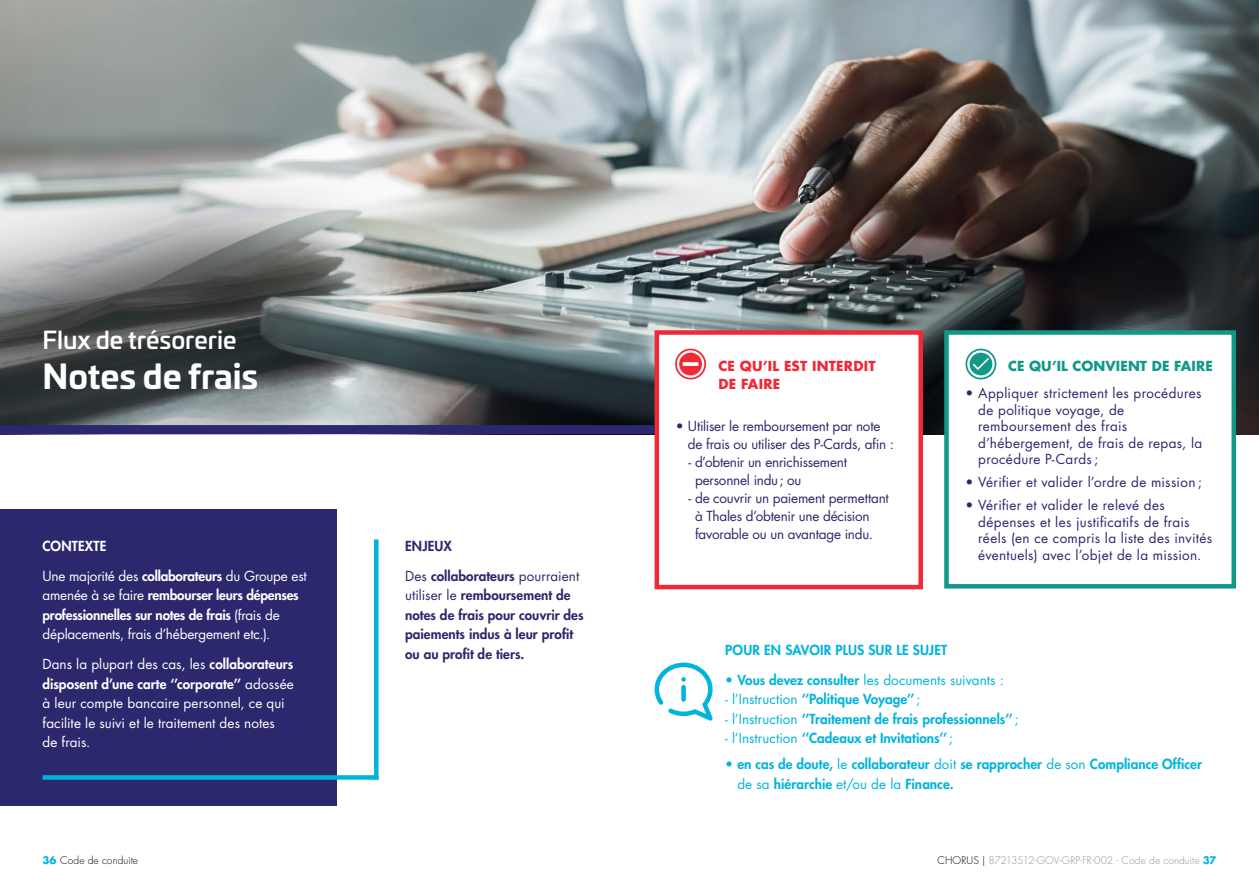
<style>
.page{position:relative;width:1259px;height:893px;background:#fff}
.page>*{position:absolute;margin:0;border:0;box-sizing:border-box;transform-origin:0 0}
.t1{font:700 33px "Univia Pro";color:#fff}
.t2{font:500 24px "Univia Pro";color:#fff}
.t3{font:13.5px/19.5px "Futura Std";letter-spacing:-.005em;color:#fff}
.t4{font:13.5px/16.5px "Futura Std";letter-spacing:.015em;color:#2c286d}
.t5{font:800 13.5px/19.5px "Futura Std";letter-spacing:.005em;color:#00b4dd}
.t6{font:13.5px/18px "Futura Std";letter-spacing:-.015em;color:#2c286d}
.t7{font:800 13.5px/19.5px "Futura Std";letter-spacing:.005em;color:#2c286d}
.t8{font:13.5px "Futura Std";letter-spacing:.005em;color:#00b4dd}
.t9{font:700 13.5px/18px "Futura Std";letter-spacing:.02em;color:#f12836}
.t10{font:700 13.5px "Futura Std";letter-spacing:.01em;color:#198}
.t11{font:800 13.5px "Futura Std";letter-spacing:.01em;color:#fff}
.t12{font:300 10.2px "Futura Std";letter-spacing:.005em;color:#8a959c}
.t13{font:300 10.2px "Futura Std";letter-spacing:.01em;color:#000}
.s1{font-weight:800}
.s2{font-weight:400}
.s3{font-weight:700;color:#00b4dd}
.s4{color:#000}
</style>
<div class="page">
<img style="left:0;top:0;width:1259px;height:434px">
<div style="left:0;top:425px;width:654px;height:9px;background:#2c286d"></div>
<svg style="left:654px;top:663px;width:59px;height:58px"></svg>
<div style="left:944px;top:330px;width:292px;height:259px;background:#fff;border:4px solid #198"></div>
<svg style="left:965px;top:349px;width:31px;height:30px"></svg>
<div style="left:654px;top:330px;width:269px;height:259px;background:#fff;border:4px solid #f12836"></div>
<svg style="left:675px;top:348px;width:31px;height:31px"></svg>
<div style="left:0;top:509px;width:336px;height:296px;background:#2c286d"></div>
<div style="left:43px;top:775px;width:335px;height:5px;background:#00b4dd"></div>
<hr style="left:374px;top:539px;width:4px;height:241px;background:#00b4dd">
<h2 class="t2" style="left:43px;top:322px;width:195px">Flux de trésorerie</h2>
<h1 class="t1" style="left:43px;top:350px;width:217px">Notes de frais</h1>
<p class="t11" style="left:43px;top:537px;width:65px">CONTEXTE</p>
<p class="t3" style="left:43px;top:566px;width:266px">Une majorité des <span class="s1">collaborateurs</span> du Groupe est amenée à se faire <span class="s1">rembourser leurs dépenses professionnelles sur notes de frais</span> (frais de déplacements, frais d’hébergement etc.).</p>
<p class="t3" style="left:43px;top:655px;width:253px">Dans la plupart des cas, les <span class="s1">collaborateurs disposent d’une carte ‘’corporate’’</span> adossée à leur compte bancaire personnel, ce qui facilite le suivi et le traitement des notes<br>de frais.</p>
<p class="t7" style="left:405px;top:536px;width:48px">ENJEUX</p>
<p class="t7" style="left:405px;top:566px;width:180px"><span class="s2">Des</span> collaborateurs <span class="s2">pourraient utiliser le</span> remboursement de notes de frais pour couvrir des paiements indus à leur profit ou au profit de tiers.</p>
<p class="t9" style="left:718px;top:357px;width:159px">CE QU’IL EST INTERDIT<br>DE FAIRE</p>
<p class="t6" style="left:688px;top:417px;width:208px;text-indent:-12px">• Utiliser le remboursement par note de frais ou utiliser des P-Cards, afin :</p>
<p class="t6" style="left:695px;top:453px;width:153px;text-indent:-6px">- d’obtenir un enrichissement personnel indu; ou</p>
<p class="t6" style="left:695px;top:489px;width:195px;text-indent:-6px">- de couvrir un paiement permettant à Thales d’obtenir une décision favorable ou un avantage indu.</p>
<p class="t10" style="left:1008px;top:357px;width:206px">CE QU’IL CONVIENT DE FAIRE</p>
<p class="t4" style="left:978px;top:385px;width:226px;text-indent:-13px">• Appliquer strictement les procédures de politique voyage, de remboursement des frais d’hébergement, de frais de repas, la procédure P-Cards;</p>
<p class="t4" style="left:965px;top:474px;width:238px">• Vérifier et valider l’ordre de mission ;</p>
<p class="t4" style="left:978px;top:497px;width:235px;text-indent:-13px">• Vérifier et valider le relevé des dépenses et les justificatifs de frais réels (en ce compris la liste des invités éventuels) avec l’objet de la mission.</p>
<p class="t5" style="left:725px;top:640px;width:223px">POUR EN SAVOIR PLUS SUR LE SUJET</p>
<p class="t8" style="left:725px;top:671px;width:280px">• <span class="s1">Vous devez consulter</span> les documents suivants :</p>
<p class="t5" style="left:725px;top:689px;width:197px"><span class="s2">- l’Instruction</span> ‘’Politique Voyage’’<span class="s2">;</span></p>
<p class="t5" style="left:725px;top:709px;width:295px"><span class="s2">- l’Instruction</span> ‘’Traitement de frais professionnels’’<span class="s2">;</span></p>
<p class="t5" style="left:725px;top:728px;width:229px"><span class="s2">- l’Instruction</span> ‘’Cadeaux et Invitations’’<span class="s2">;</span></p>
<p class="t5" style="left:737px;top:754px;width:466px;text-indent:-12px"><span class="s2">•</span> en cas de doute, <span class="s2">le</span> collaborateur <span class="s2">doit</span> se rapprocher <span class="s2">de son</span> Compliance Officer <span class="s2">de sa</span> hiérarchie <span class="s2">et/ou de la</span> Finance.</p>
<p class="t13" style="left:43px;top:854px;width:97px"><span class="s3">36</span> Code de conduite</p>
<p class="t12" style="left:937px;top:854px;width:280px"><span class="s4">CHORUS |</span> 87213512-GOV-GRP-FR-002 - Code de conduite <span class="s3">37</span></p>
</div>
